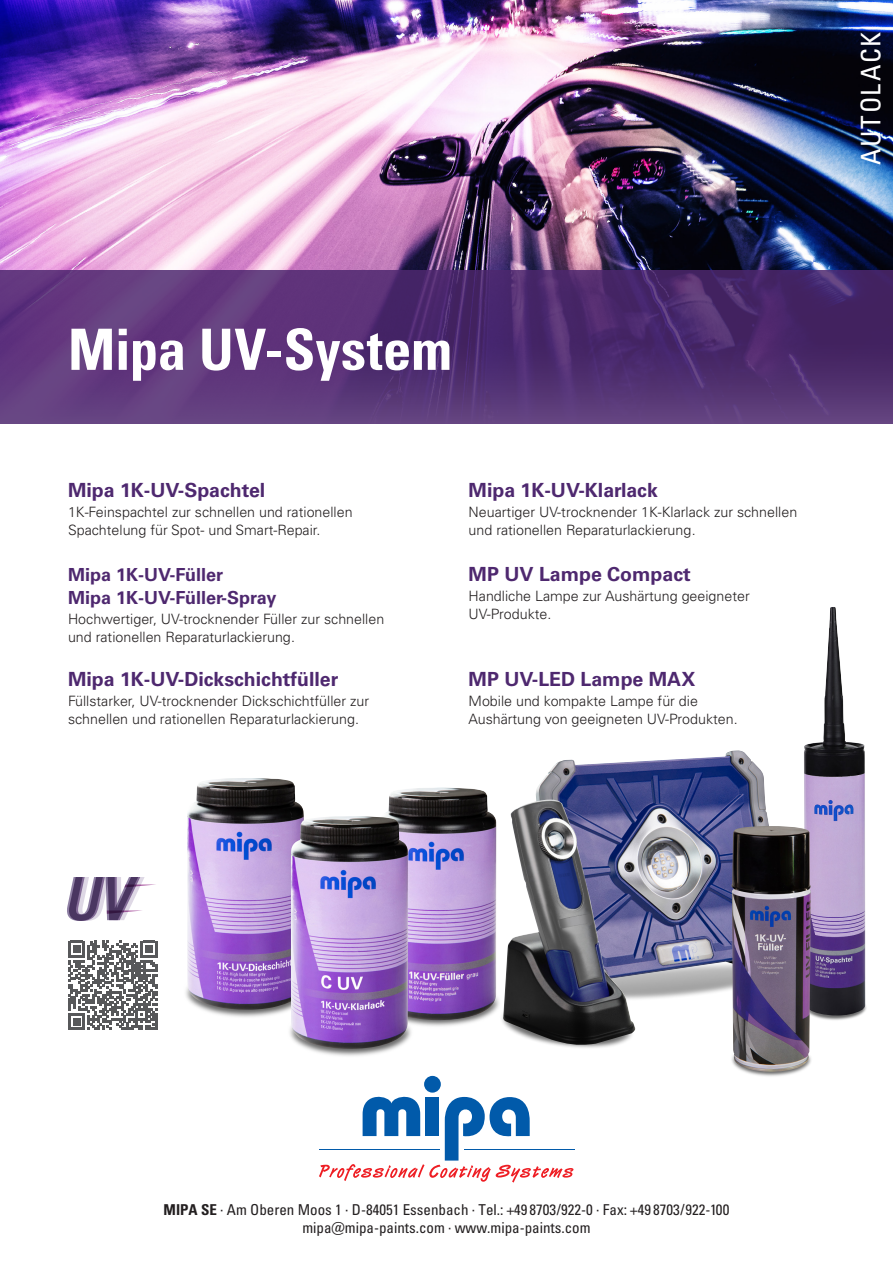
<style>
.page{position:relative;width:893px;height:1263px;background:#fff}
.page>*{position:absolute;margin:0;border:0;box-sizing:border-box;transform-origin:0 0}
.t1{font:57px "Univers LTCYR 67 Bold Cond";color:#fff}
.t2{font:condensed 27px "Univers LTCYR 57";letter-spacing:.05em;color:#fff}
.t3{font:700 19.5px "Univers LT Pro 65";color:#4e286f}
.t4{font:700 18px/22.5px "Univers LT Pro 65";color:#4e286f}
.t5{font:condensed 15px/18px "Univers LTCYR 57";color:#231f20;text-align:center}
.t6{font:300 14.25px/18px "Univers LT Pro 45";color:#231f20}
.s1{font-family:"Univers LTCYR 67 Bold Cond";font-stretch:normal}
</style>
<div class="page">
<img style="left:186px;top:778px;width:118px;height:232px">
<img style="left:0;top:0;width:893px;height:270px">
<svg style="left:0;top:270px;width:893px;height:154px;background:#563375"></svg>
<hr style="left:464px;top:1149px;width:110px;height:1px;background:#015aaa">
<div style="left:424px;top:1076px;width:17px;height:16px;background:#015aaa;border-radius:50%"></div>
<svg style="left:319px;top:1091px;width:254px;height:91px"></svg>
<img style="left:811px;top:999px;width:56px;height:21px">
<img style="left:804px;top:607px;width:61px;height:408px">
<img style="left:536px;top:750px;width:233px;height:243px">
<img style="left:419px;top:997px;width:80px;height:29px">
<img style="left:386px;top:787px;width:110px;height:234px">
<img style="left:504px;top:799px;width:131px;height:202px">
<img style="left:489px;top:1001px;width:147px;height:47px">
<img style="left:289px;top:1014px;width:130px;height:42px">
<img style="left:290px;top:816px;width:118px;height:234px">
<img style="left:745px;top:1072px;width:53px;height:5px">
<img style="left:731px;top:826px;width:80px;height:246px">
<svg style="left:68px;top:941px;width:90px;height:89px"></svg>
<hr style="left:155px;top:1013px;width:3px;height:17px;background:#57585a">
<svg style="left:67px;top:877px;width:89px;height:44px"></svg>
<h2 class="t2" style="left:854px;top:165px;width:134px;rotate:-90deg">AUTOLACK</h2>
<h1 class="t1" style="left:68px;top:315px;width:386px">Mipa UV-System</h1>
<h3 class="t3" style="left:68px;top:478px;width:199px">Mipa 1K-UV-Spachtel</h3>
<p class="t6" style="left:68px;top:503px;width:286px">1K-Feinspachtel zur schnellen und rationellen<br>Spachtelung für Spot- und Smart-Repair.</p>
<p class="t4" style="left:68px;top:563px;width:210px">Mipa 1K-UV-Füller<br>Mipa 1K-UV-Füller-Spray</p>
<p class="t6" style="left:68px;top:610px;width:318px">Hochwertiger, UV-trocknender Füller zur schnellen und rationellen Reparaturlackierung.</p>
<h3 class="t3" style="left:68px;top:667px;width:272px">Mipa 1K-UV-Dickschichtfüller</h3>
<p class="t6" style="left:68px;top:692px;width:303px">Füllstarker, UV-trocknender Dickschichtfüller zur schnellen und rationellen Reparaturlackierung.</p>
<h3 class="t3" style="left:469px;top:478px;width:191px">Mipa 1K-UV-Klarlack</h3>
<p class="t6" style="left:469px;top:503px;width:330px">Neuartiger UV-trocknender 1K-Klarlack zur schnellen und rationellen Reparaturlackierung.</p>
<h3 class="t3" style="left:469px;top:562px;width:224px">MP UV Lampe Compact</h3>
<p class="t6" style="left:469px;top:587px;width:283px">Handliche Lampe zur Aushärtung geeigneter<br>UV-Produkte.</p>
<h3 class="t3" style="left:469px;top:667px;width:228px">MP UV-LED Lampe MAX</h3>
<p class="t6" style="left:469px;top:692px;width:271px">Mobile und kompakte Lampe für die<br>Aushärtung von geeigneten UV-Produkten.</p>
<p class="t5" style="left:164px;top:1200px;width:567px"><span class="s1">MIPA SE</span> · Am Oberen Moos 1 · D-84051 Essenbach · Tel.: +49 8703/922-0 · Fax: +49 8703/922-100 mipa@mipa-paints.com · www.mipa-paints.com</p>
</div>
